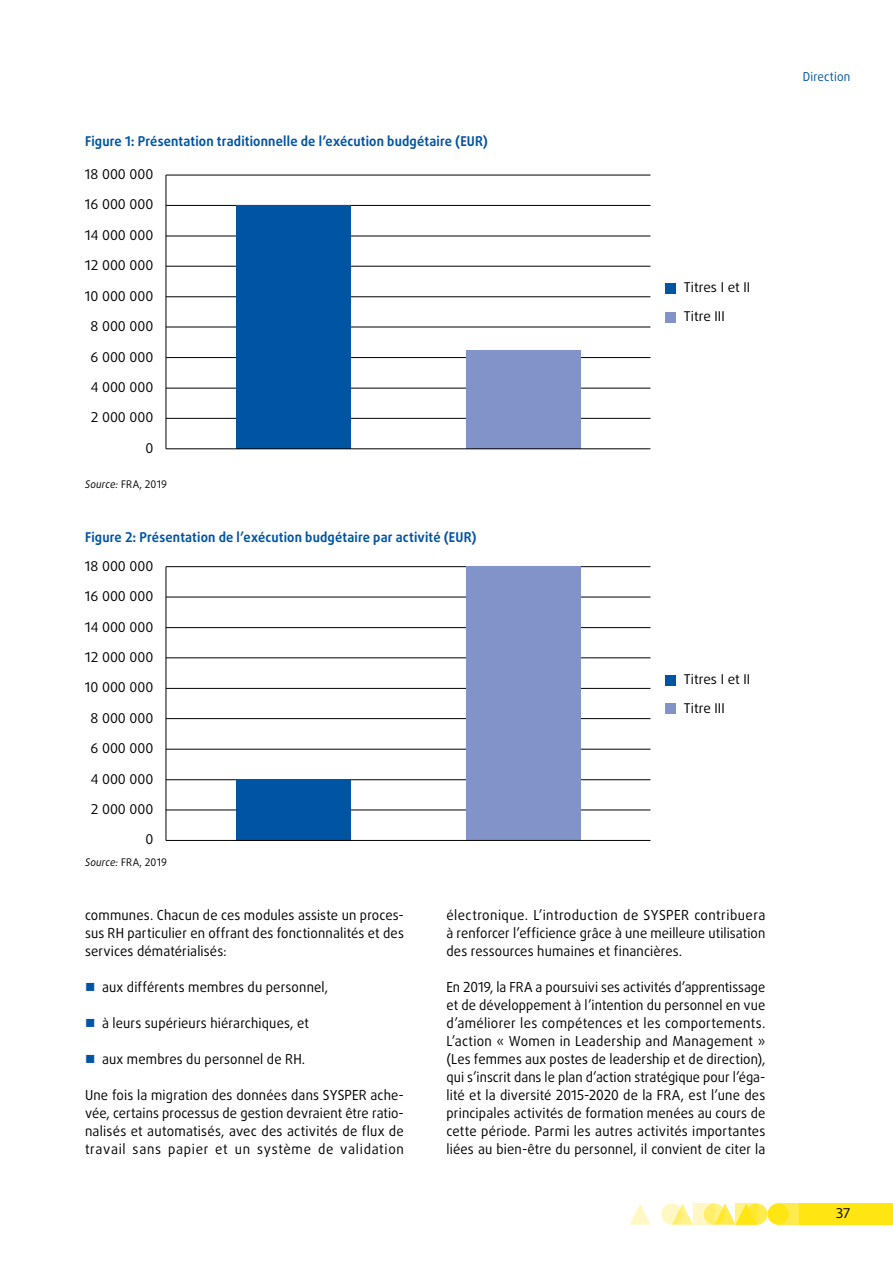
<style>
.page{position:relative;width:893px;height:1263px;background:#fff}
.page>*{position:absolute;margin:0;border:0;box-sizing:border-box;transform-origin:0 0}
.body{font:13.8px/18px "Daxline Pro";letter-spacing:.01em;color:#000;text-align:justify;scale:.94 1}
.body-2{font:13.8px/18px "Daxline Pro";letter-spacing:.01em;color:#000;text-align:justify;scale:.95 1}
.body-3{font:13.8px/18px "Daxline Pro";letter-spacing:.01em;color:#000;text-align:justify;scale:.96 1}
.t1{font:13.5px/28.7px "Daxline Pro";color:#000}
.figure_table{font:700 13.5px "Daxline Pro";letter-spacing:.015em;color:#0054a4;scale:.95 1}
.t2{font:12.3px "Daxline Pro";letter-spacing:.02em;color:#0054a4;scale:.95 1}
.Figure_source_notes{font:10.5px "Daxline Pro";letter-spacing:.02em;color:#000;scale:.95 1}
.s1{font-style:italic}
.s2{color:#0054a4}
</style>
<div class="page">
<div style="left:746px;top:1203px;width:21px;height:22px;background:#ffeb4d;border-radius:50%"></div>
<div style="left:778px;top:1203px;width:21px;height:22px;background:#ffeb4d"></div>
<div style="left:799px;top:1203px;width:94px;height:22px;background:#ffe512"></div>
<svg style="left:675px;top:1203px;width:18px;height:22px"></svg>
<svg style="left:629px;top:1204px;width:22px;height:21px"></svg>
<div style="left:767px;top:1203px;width:22px;height:22px;background:#ffe512;border-radius:50%"></div>
<svg style="left:718px;top:1203px;width:18px;height:22px"></svg>
<svg style="left:704px;top:1203px;width:21px;height:22px"></svg>
<svg style="left:661px;top:1203px;width:21px;height:22px"></svg>
<svg style="left:736px;top:1203px;width:21px;height:22px"></svg>
<svg style="left:693px;top:1203px;width:21px;height:22px"></svg>
<hr style="left:166px;top:175px;width:1px;height:274px;background:#000">
<div style="left:665px;top:283px;width:10px;height:11px;background:#0054a4"></div>
<div style="left:665px;top:312px;width:10px;height:10px;background:#8193c9"></div>
<hr style="left:166px;top:175px;width:484px;height:1px;background:#000">
<hr style="left:166px;top:205px;width:484px;height:1px;background:#000">
<hr style="left:166px;top:236px;width:484px;height:1px;background:#000">
<hr style="left:166px;top:266px;width:484px;height:1px;background:#000">
<hr style="left:166px;top:296px;width:484px;height:1px;background:#000">
<hr style="left:166px;top:327px;width:484px;height:1px;background:#000">
<hr style="left:166px;top:357px;width:484px;height:1px;background:#000">
<hr style="left:166px;top:388px;width:484px;height:1px;background:#000">
<hr style="left:166px;top:418px;width:484px;height:1px;background:#000">
<div style="left:236px;top:205px;width:115px;height:244px;background:#0054a4"></div>
<div style="left:466px;top:350px;width:115px;height:98px;background:#8193c9"></div>
<hr style="left:166px;top:448px;width:484px;height:1px;background:#000">
<hr style="left:166px;top:567px;width:1px;height:273px;background:#000">
<div style="left:665px;top:675px;width:10px;height:10px;background:#0054a4"></div>
<div style="left:665px;top:703px;width:10px;height:11px;background:#8193c9"></div>
<hr style="left:166px;top:566px;width:484px;height:1px;background:#000">
<hr style="left:166px;top:597px;width:484px;height:1px;background:#000">
<hr style="left:166px;top:627px;width:484px;height:1px;background:#000">
<hr style="left:166px;top:657px;width:484px;height:1px;background:#000">
<hr style="left:166px;top:688px;width:484px;height:1px;background:#000">
<hr style="left:166px;top:718px;width:484px;height:1px;background:#000">
<hr style="left:166px;top:749px;width:484px;height:1px;background:#000">
<hr style="left:166px;top:779px;width:484px;height:1px;background:#000">
<hr style="left:166px;top:809px;width:484px;height:1px;background:#000">
<div style="left:236px;top:779px;width:115px;height:61px;background:#0054a4"></div>
<div style="left:466px;top:566px;width:115px;height:274px;background:#8193c9"></div>
<hr style="left:166px;top:840px;width:484px;height:1px;background:#000">
<p class="figure_table" style="left:85px;top:132px;width:426px">Figure 1: Présentation traditionnelle de l’exécution budgétaire (EUR)</p>
<p class="t1" style="left:85px;top:160px;width:70px">18 000 000</p>
<p class="t1" style="left:85px;top:190px;width:70px">16 000 000</p>
<p class="t1" style="left:85px;top:221px;width:70px">14 000 000</p>
<p class="t1" style="left:85px;top:251px;width:70px">12 000 000</p>
<p class="t1" style="left:85px;top:282px;width:70px">10 000 000</p>
<p class="t1" style="left:91px;top:312px;width:64px">8 000 000</p>
<p class="t1" style="left:90px;top:342px;width:64px">6 000 000</p>
<p class="t1" style="left:91px;top:373px;width:64px">4 000 000</p>
<p class="t1" style="left:91px;top:403px;width:64px">2 000 000</p>
<p class="t1" style="left:145px;top:434px;width:9px">0</p>
<p class="Figure_source_notes" style="left:85px;top:477px;width:88px"><span class="s1">Source:</span> FRA, 2019</p>
<p class="figure_table" style="left:85px;top:528px;width:414px">Figure 2: Présentation de l’exécution budgétaire par activité (EUR)</p>
<p class="t1" style="left:85px;top:552px;width:70px">18 000 000</p>
<p class="t1" style="left:85px;top:582px;width:70px">16 000 000</p>
<p class="t1" style="left:85px;top:612px;width:70px">14 000 000</p>
<p class="t1" style="left:85px;top:643px;width:70px">12 000 000</p>
<p class="t1" style="left:85px;top:673px;width:70px">10 000 000</p>
<p class="t1" style="left:91px;top:704px;width:64px">8 000 000</p>
<p class="t1" style="left:90px;top:734px;width:64px">6 000 000</p>
<p class="t1" style="left:91px;top:764px;width:64px">4 000 000</p>
<p class="t1" style="left:91px;top:795px;width:64px">2 000 000</p>
<p class="t1" style="left:145px;top:825px;width:9px">0</p>
<p class="Figure_source_notes" style="left:85px;top:855px;width:88px"><span class="s1">Source:</span> FRA, 2019</p>
<p class="t1" style="left:684px;top:273px;width:68px">Titres I et II<br>Titre III</p>
<p class="t1" style="left:684px;top:665px;width:68px">Titres I et II<br>Titre III</p>
<p class="body-2" style="left:85px;top:906px;width:337px">communes. Chacun de ces modules assiste un proces&shy;sus RH particulier en offrant des fonctionnalités et des services dématérialisés:</p>
<p class="body-2" style="left:85px;top:978px;width:257px"><span class="s2">■</span> aux différents membres du personnel,</p>
<p class="body-2" style="left:85px;top:1014px;width:237px"><span class="s2">■</span> à leurs supérieurs hiérarchiques, et</p>
<p class="body-2" style="left:85px;top:1050px;width:233px"><span class="s2">■</span> aux membres du personnel de RH.</p>
<p class="body-2" style="left:85px;top:1086px;width:337px">Une fois la migration des données dans SYSPER ache&shy;vée, certains processus de gestion devraient être ratio&shy;nalisés et automatisés, avec des activités de flux de travail sans papier et un système de validation</p>
<p class="body-3" style="left:446px;top:906px;width:334px">électronique. L’introduction de SYSPER contribuera à renforcer l’efficience grâce à une meilleure utilisation des ressources humaines et financières.</p>
<p class="body" style="left:446px;top:978px;width:341px">En 2019, la FRA a poursuivi ses activités d’apprentissage et de développement à l’intention du personnel en vue d’améliorer les compétences et les comportements.<br>L’action « Women in Leadership and Management » (Les femmes aux postes de leadership et de direction), qui s’inscrit dans le plan d’action stratégique pour l’éga&shy;lité et la diversité 2015-2020 de la FRA, est l’une des principales activités de formation menées au cours de cette période. Parmi les autres activités importantes liées au bien-être du personnel, il convient de citer la</p>
<p class="t2" style="left:803px;top:68px;width:52px">Direction</p>
<p class="t1" style="left:836px;top:1199px;width:16px">37</p>
</div>
